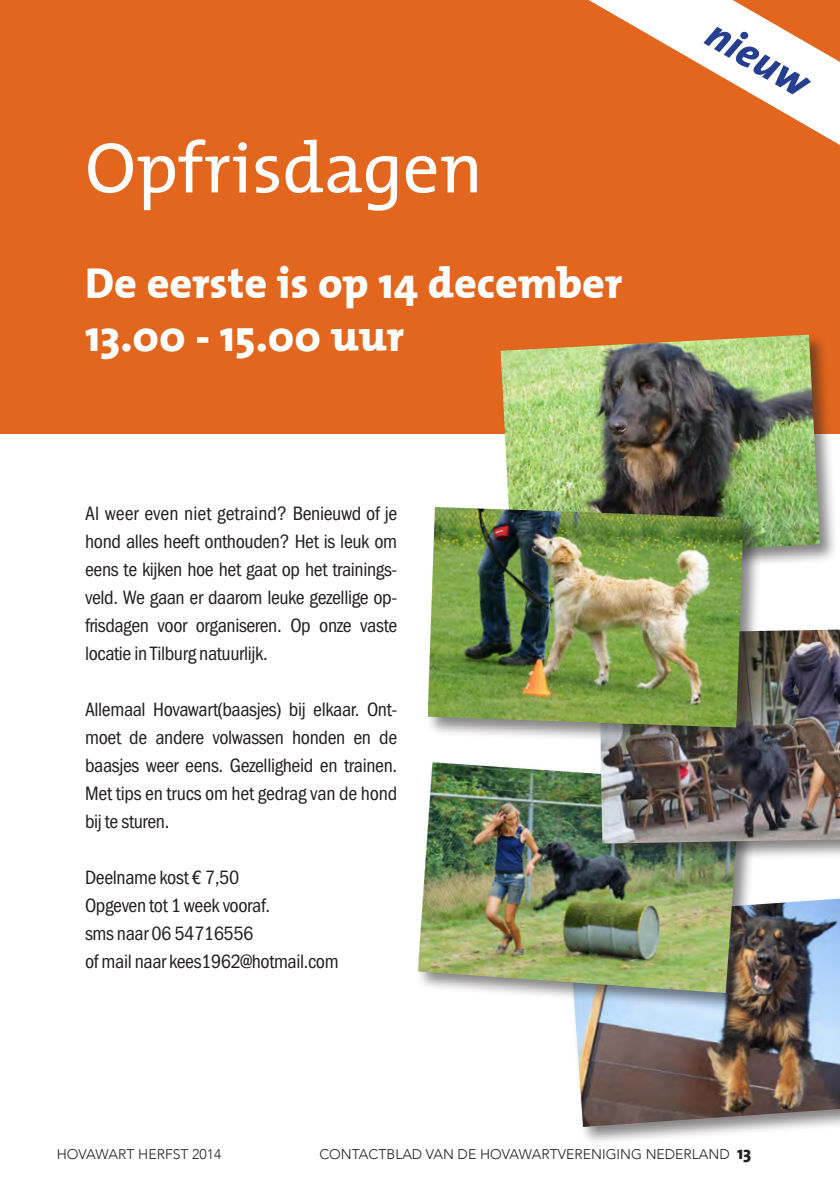
<style>
.page{position:relative;width:840px;height:1191px;background:#fff}
.page>*{position:absolute;margin:0;border:0;box-sizing:border-box;transform-origin:0 0}
.t1{font:72px "The Mix";color:#fff}
.t2{font:800 44px "The Mix Plain";color:#fff}
.t3{font:italic 800 42px "The Sans";color:#253f8e}
.t4{font:20px/28px "Franklin Got URWTCE Boo Con";letter-spacing:-.02em;color:#231f20;text-align:justify}
.t5{font:300 14px "Avenir";color:#231f20}
.s1{font-family:"The Sans";font-weight:800;font-size:18px}
</style>
<div class="page">
<div style="left:0;top:0;width:839px;height:434px;background:#e2661d"></div>
<svg style="left:589px;top:0;width:250px;height:145px"></svg>
<div style="left:498px;top:332px;width:340px;height:246px;background:#231f20;opacity:.55"></div>
<img style="left:500px;top:334px;width:319px;height:226px">
<div style="left:566px;top:893px;width:273px;height:252px;background:#231f20;opacity:.55"></div>
<img style="left:568px;top:898px;width:271px;height:229px">
<div style="left:415px;top:760px;width:343px;height:251px;background:#231f20;opacity:.55"></div>
<img style="left:417px;top:762px;width:323px;height:231px">
<div style="left:595px;top:625px;width:244px;height:237px;background:#231f20;opacity:.55"></div>
<img style="left:598px;top:629px;width:241px;height:214px">
<div style="left:425px;top:505px;width:336px;height:241px;background:#231f20;opacity:.55"></div>
<img style="left:427px;top:507px;width:316px;height:220px">
<p class="t1" style="left:85px;top:108px;width:399px">Opfrisdagen</p>
<p class="t2" style="left:85px;top:246px;width:538px">De eerste is op 14 december</p>
<p class="t2" style="left:85px;top:299px;width:320px">13.00 - 15.00 uur</p>
<p class="t4" style="left:85px;top:500px;width:313px">Al weer even niet getraind? Benieuwd of je hond alles heeft onthouden? Het is leuk om eens te kijken hoe het gaat op het trainings&shy;veld. We gaan er daarom leuke gezellige op&shy;frisdagen voor organiseren. Op onze vaste locatie in Tilburg natuurlijk.</p>
<p class="t4" style="left:85px;top:696px;width:313px">Allemaal Hovawart(baasjes) bij elkaar. Ont&shy;moet de andere volwassen honden en de baasjes weer eens. Gezelligheid en trainen.<br>Met tips en trucs om het gedrag van de hond bij te sturen.</p>
<p class="t4" style="left:85px;top:864px;width:155px">Deelname kost € 7,50</p>
<p class="t4" style="left:85px;top:892px;width:186px">Opgeven tot 1 week vooraf.</p>
<p class="t4" style="left:85px;top:920px;width:170px">sms naar 06 54716556</p>
<p class="t4" style="left:85px;top:948px;width:255px">of mail naar kees1962@hotmail.com</p>
<p class="t3" style="left:723px;top:7px;width:113px;rotate:30deg">nieuw</p>
<p class="t5" style="left:57px;top:1145px;width:166px">HOVAWART HERFST 2014</p>
<p class="t5" style="left:319px;top:1145px;width:433px">CONTACTBLAD VAN DE HOVAWARTVERENIGING NEDERLAND <span class="s1">13</span></p>
</div>
